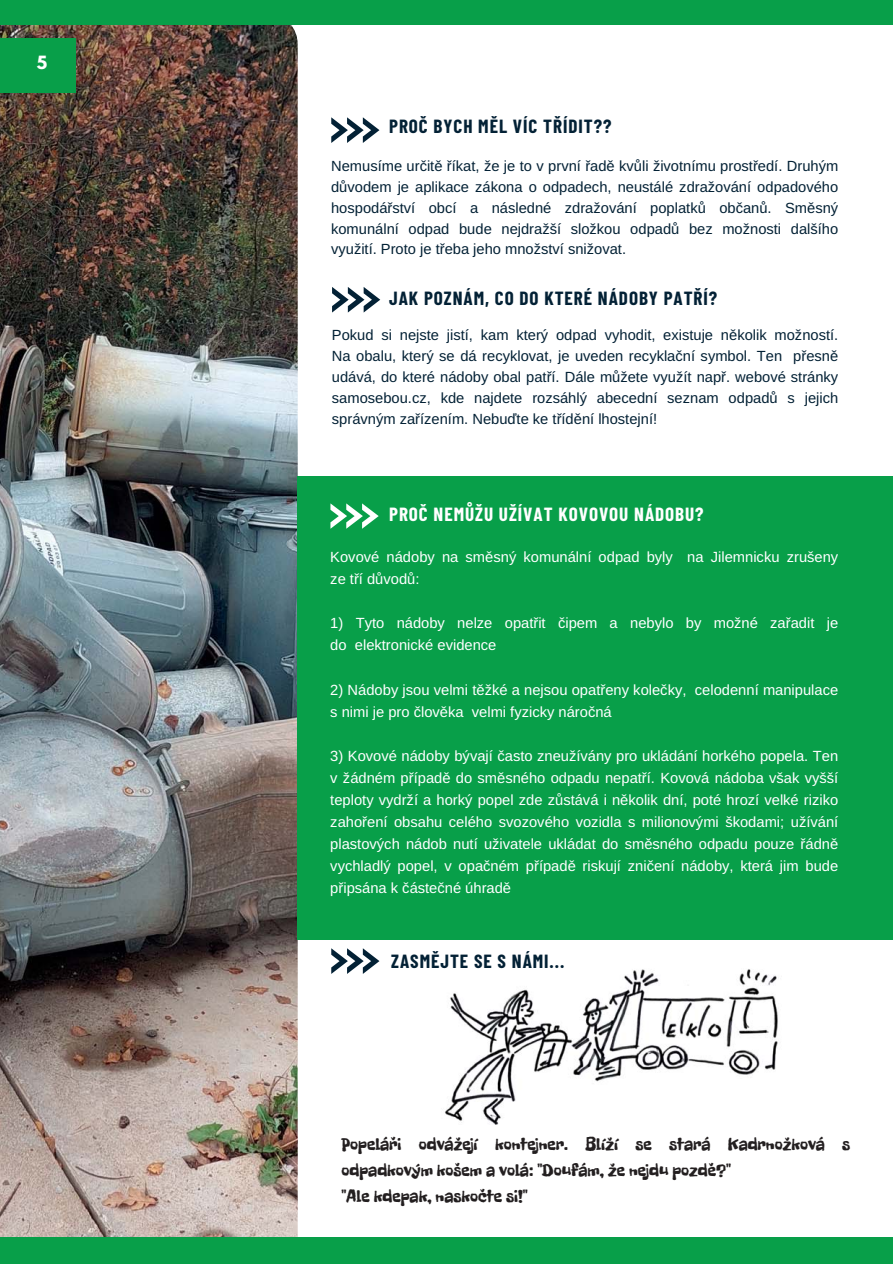
<style>
.page{position:relative;width:893px;height:1264px;background:#fff}
.page>*{position:absolute;margin:0;border:0;box-sizing:border-box;transform-origin:0 0}
.t1{font:700 19.05px "Barlow Condensed";letter-spacing:.05em;color:#032135}
.t2{font:700 19.05px "Barlow Condensed";letter-spacing:.05em;color:#fff}
.t3{font:17.4px/26.1px "Freckle Face";color:#231f20}
.t4{font:700 16.2px "League Spartan";color:#fff}
.t5{font:14.7px/22px "Arimo";color:#fff}
.t6{font:14.7px/21px "Arimo";color:#032135;text-align:justify}
</style>
<div class="page">
<img style="left:0;top:25px;width:298px;height:1212px">
<img style="left:407px;top:939px;width:389px;height:186px">
<div style="left:298px;top:476px;width:594px;height:463px;background:#089f49"></div>
<svg style="left:331px;top:117px;width:48px;height:26px"></svg>
<div style="left:0;top:0;width:892px;height:25px;background:#089f49"></div>
<div style="left:0;top:1237px;width:892px;height:26px;background:#089f49"></div>
<div style="left:0;top:38px;width:75px;height:54px;background:#089f49"></div>
<svg style="left:332px;top:287px;width:48px;height:25px"></svg>
<svg style="left:330px;top:503px;width:48px;height:26px"></svg>
<svg style="left:331px;top:948px;width:48px;height:25px"></svg>
<p class="t4" style="left:37px;top:55px;width:12px">5</p>
<p class="t1" style="left:389px;top:115px;width:224px">PROČ BYCH MĚL VÍC TŘÍDIT??</p>
<p class="t6" style="left:331px;top:156px;width:508px">Nemusíme určitě říkat, že je to v první řadě kvůli životnímu prostředí. Druhým důvodem je aplikace zákona o odpadech, neustálé zdražování odpadového hospodářství obcí a následné zdražování poplatků občanů. Směsný komunální odpad bude nejdražší složkou odpadů bez možnosti dalšího využití. Proto je třeba jeho množství snižovat.</p>
<p class="t1" style="left:389px;top:287px;width:329px">JAK POZNÁM, CO DO KTERÉ NÁDOBY PATŘÍ?</p>
<p class="t6" style="left:332px;top:326px;width:508px">Pokud si nejste jistí, kam který odpad vyhodit, existuje několik možností.<br>Na obalu, který se dá recyklovat, je uveden recyklační symbol. Ten přesně udává, do které nádoby obal patří. Dále můžete využít např. webové stránky samosebou.cz, kde najdete rozsáhlý abecední seznam odpadů s jejich správným zařízením. Nebuďte ke třídění lhostejní!</p>
<p class="t2" style="left:389px;top:503px;width:316px">PROČ NEMŮŽU UŽÍVAT KOVOVOU NÁDOBU?</p>
<p class="t5" style="left:330px;top:547px;width:509px">Kovové nádoby na směsný komunální odpad byly na Jilemnicku zrušeny ze tří důvodů:</p>
<p class="t5" style="left:330px;top:613px;width:509px">1) Tyto nádoby nelze opatřit čipem a nebylo by možné zařadit je do elektronické evidence</p>
<p class="t5" style="left:330px;top:679px;width:509px">2) Nádoby jsou velmi těžké a nejsou opatřeny kolečky, celodenní manipulace s nimi je pro člověka velmi fyzicky náročná</p>
<p class="t5" style="left:330px;top:746px;width:509px;text-align:justify">3) Kovové nádoby bývají často zneužívány pro ukládání horkého popela. Ten v žádném případě do směsného odpadu nepatří. Kovová nádoba však vyšší teploty vydrží a horký popel zde zůstává i několik dní, poté hrozí velké riziko zahoření obsahu celého svozového vozidla s milionovými škodami; užívání plastových nádob nutí uživatele ukládat do směsného odpadu pouze řádně vychladlý popel, v opačném případě riskují zničení nádoby, která jim bude připsána k částečné úhradě</p>
<p class="t1" style="left:391px;top:950px;width:174px">ZASMĚJTE SE S NÁMI...</p>
<p class="t3" style="left:341px;top:1130px;width:510px">Popeláři odvážejí kontejner. Blíží se stará Kadrnožková s odpadkovým košem a volá: "Doufám, že nejdu pozdě?"<br>"Ale kdepak, naskočte si!"</p>
</div>
